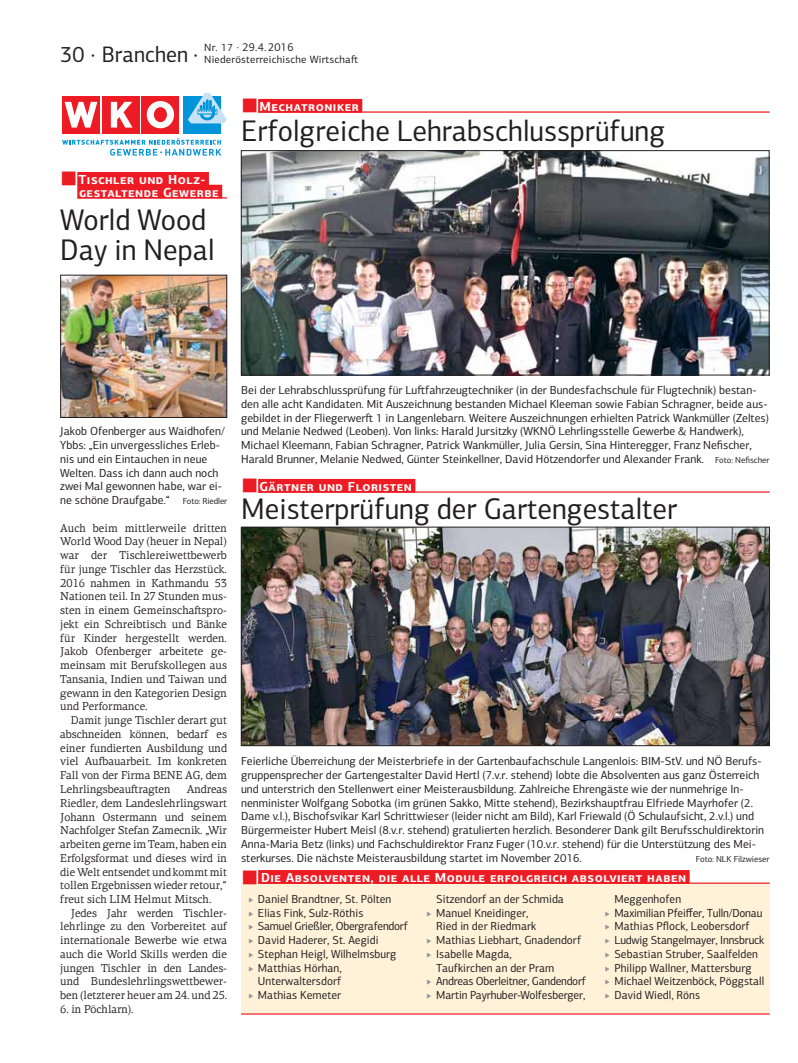
<style>
.page{position:relative;width:798px;height:1063px;background:#fff}
.page>*{position:absolute;margin:0;border:0;box-sizing:border-box;transform-origin:0 0}
.t1{font:30px/30px "PF Centro Sans Pro";color:#231f20;scale:.96 1}
.t2{font:22.5px "PF Centro Sans Pro";color:#231f20;scale:.96 1}
.t3{font:700 13.12px/12.8px "PF Centro Sans Pro";letter-spacing:.04em;color:#fff}
.t4{font:11.75px/13.8px "PF Centro Sans Pro";color:#231f20}
.t5{font:11.75px/13.8px "PF Centro Sans Pro";color:#231f20;scale:.96 1}
.t6{font:11.5px/13.8px "PF Centro Serif Pro";letter-spacing:-.005em;color:#231f20;text-align:justify;scale:.96 1}
.t7{font:11.5px "PF Centro Sans Pro";letter-spacing:.02em;color:#231f20;scale:.96 1}
.t8{font:10.62px "PF Centro Sans Pro";letter-spacing:.02em;color:#231f20}
.t9{font:8.75px "PF Centro Sans Pro";color:#231f20}
.s1{font-size:10.62px}
.s2{font-size:8.75px}
</style>
<div class="page">
<div style="left:258px;top:99px;width:104px;height:14px;background:#ed1c24"></div>
<hr style="left:258px;top:111px;width:511px;height:2px;background:#ed1c24">
<img style="left:243px;top:152px;width:524px;height:221px">
<div style="left:241px;top:150px;width:528px;height:225px;border:1px solid #231f20"></div>
<div style="left:141px;top:96px;width:38px;height:38px;background:#ed1c24"></div>
<div style="left:102px;top:96px;width:38px;height:38px;background:#ed1c24"></div>
<svg style="left:111px;top:102px;width:21px;height:26px"></svg>
<div style="left:62px;top:96px;width:38px;height:38px;background:#ed1c24"></div>
<svg style="left:65px;top:102px;width:32px;height:26px"></svg>
<div style="left:183px;top:96px;width:38px;height:38px;background:#0095da"></div>
<svg style="left:147px;top:101px;width:27px;height:27px"></svg>
<div style="left:154px;top:108px;width:12px;height:14px;background:#ed1c24;border-radius:50%"></div>
<div style="left:154px;top:107px;width:13px;height:15px;border:1px solid #ed1c24;border-radius:50%"></div>
<svg style="left:188px;top:93px;width:39px;height:30px"></svg>
<svg style="left:62px;top:138px;width:159px;height:18px"></svg>
<div style="left:77px;top:172px;width:132px;height:14px;background:#ed1c24"></div>
<div style="left:77px;top:185px;width:145px;height:13px;background:#ed1c24"></div>
<hr style="left:77px;top:197px;width:150px;height:1px;background:#ed1c24">
<img style="left:62px;top:277px;width:163px;height:139px">
<div style="left:60px;top:275px;width:167px;height:143px;border:1px solid #231f20"></div>
<div style="left:258px;top:479px;width:157px;height:14px;background:#ed1c24"></div>
<hr style="left:258px;top:491px;width:511px;height:2px;background:#ed1c24">
<img style="left:243px;top:529px;width:524px;height:215px">
<div style="left:241px;top:527px;width:528px;height:219px;border:1px solid #231f20"></div>
<div style="left:241px;top:884px;width:528px;height:129px;background:#fff2d8"></div>
<div style="left:258px;top:870px;width:431px;height:14px;background:#ed1c24"></div>
<hr style="left:258px;top:883px;width:511px;height:1px;background:#ed1c24">
<hr style="left:241px;top:1013px;width:528px;height:2px;background:#ed1c24">
<svg style="left:243px;top:883px;width:13px;height:1px"></svg>
<h2 class="t2" style="left:60px;top:46px;width:145px">30 · Branchen ·</h2>
<p class="t7" style="left:204px;top:43px;width:94px"><span class="s1">Nr. 17</span> · 29.4. 2016</p>
<p class="t8" style="left:204px;top:55px;width:155px">Niederösterreichische Wirtscha-</p>
<p class="t3" style="left:259px;top:101px;width:101px">Mechatroniker</p>
<p class="t3" style="left:79px;top:174px;width:142px">Tischler und Holz&shy;gestaltende Gewerbe</p>
<h1 class="t1" style="left:60px;top:208px;width:162px">World Wood<br>Day in Nepal</h1>
<h1 class="t1" style="left:241px;top:119px;width:443px">Erfolgreiche Lehrabschlussprüfung</h1>
<p class="t4" style="left:60px;top:426px;width:168px">Jakob Ofenberger aus Waidhofen/<br>Ybbs: „Ein unvergessliches Erleb&shy;nis und ein Eintauchen in neue<br>Welten. Dass ich dann auch noch zwei Mal gewonnen habe, war ei&shy;ne schöne Draufgabe.“ <span class="s2">Foto: Riedler</span></p>
<p class="t6" style="left:60px;top:522px;width:175px">Auch beim mittlerweile dritten World Wood Day (heuer in Nepal) war der Tischlereiwettbewerb für junge Tischler das Herzstück.<br>2016 nahmen in Kathmandu 53<br>Nationen teil. In 27 Stunden mus&shy;sten in einem Gemeinscha-spro&shy;jekt ein Schreibtisch und Bänke für Kinder hergestellt werden.<br>Jakob Ofenberger arbeitete ge&shy;meinsam mit Berufskollegen aus Tansania, Indien und Taiwan und gewann in den Kategorien Design und Performance.</p>
<p class="t6" style="left:60px;top:715px;width:175px;text-indent:11px">Damit junge Tischler derart gut abschneiden können, bedarf es einer fundierten Ausbildung und viel Aufbauarbeit. Im konkreten Fall von der Firma BENE AG, dem Lehrlingsbeau-ragten</p>
<p class="t6" style="left:60px;top:783px;width:175px;text-indent:126px">Andreas Riedler, dem Landeslehrlingswart Johann Ostermann und seinem Nachfolger Stefan Zamecnik. „Wir arbeiten gerne im Team, haben ein Erfolgsformat und dieses wird in die Welt entsendet und kommt mit tollen Ergebnissen wieder retour,“ freut sich LIM Helmut Mitsch.</p>
<p class="t6" style="left:60px;top:907px;width:175px;text-indent:11px">Jedes Jahr werden Tischler&shy;lehrlinge zu den Vorbereitet auf internationale Bewerbe wie etwa auch die World Skills werden die jungen Tischler in den Landes&shy;und Bundeslehrlingswettbewer&shy;ben (letzterer heuer am 24. und 25.</p>
<p class="t6" style="left:60px;top:1003px;width:78px">6. in Pöchlarn).</p>
<p class="t4" style="left:241px;top:385px;width:529px">Bei der Lehrabschlussprüfung für Lu-fahrzeugtechniker (in der Bundesfachschule für Flugtechnik) bestan&shy;den alle acht Kandidaten. Mit Auszeichnung bestanden Michael Kleeman sowie Fabian Schragner, beide aus&shy;gebildet in der Fliegerwer- 1 in Langenlebarn. Weitere Auszeichnungen erhielten Patrick Wankmüller (Zeltes) und Melanie Nedwed (Leoben). Von links: Harald Jursitzky (WKNÖ Lehrlingsstelle Gewerbe &amp; Handwerk), Michael Kleemann, Fabian Schragner, Patrick Wankmüller, Julia Gersin, Sina Hinteregger, Franz Nefischer, Harald Brunner, Melanie Nedwed, Günter Steinkellner, David Hötzendorfer und Alexander Frank. <span class="s2">Foto: Nefischer</span></p>
<p class="t3" style="left:259px;top:481px;width:154px">Gärtner und Floristen</p>
<h1 class="t1" style="left:241px;top:497px;width:455px">Meisterprüfung der Gartengestalter</h1>
<p class="t4" style="left:241px;top:756px;width:524px">Feierliche Überreichung der Meisterbriefe in der Gartenbaufachschule Langenlois: BIM-StV. und NÖ Berufs&shy;gruppensprecher der Gartengestalter David Hertl (7.v.r. stehend) lobte die Absolventen aus ganz Österreich und unterstrich den Stellenwert einer Meisterausbildung. Zahlreiche Ehrengäste wie der nunmehrige In&shy;nenminister Wolfgang Sobotka (im grünen Sakko, Mitte stehend), Bezirkshauptfrau Elfriede Mayrhofer (2.<br>Dame v.l.), Bischofsvikar Karl Schrittwieser (leider nicht am Bild), Karl Friewald (Ö Schulaufsicht, 2.v.l.) und Bürgermeister Hubert Meisl (8.v.r. stehend) gratulierten herzlich. Besonderer Dank gilt Berufsschuldirektorin Anna-Maria Betz (links) und Fachschuldirektor Franz Fuger (10.v.r. stehend) für die Unterstützung des Mei&shy;sterkurses. Die nächste Meisterausbildung startet im November 2016.</p>
<p class="t9" style="left:695px;top:855px;width:75px">Foto: NLK Filzwieser</p>
<p class="t3" style="left:261px;top:873px;width:426px">Die Absolventen, die alle Module erfolgreich absolviert haben</p>
<p class="t5" style="left:258px;top:893px;width:157px">Daniel Brandtner, St. Pölten<br>Elias Fink, Sulz-Röthis<br>Samuel Grießler, Obergrafendorf<br>David Haderer, St. Aegidi<br>Stephan Heigl, Wilhelmsburg<br>Matthias Hörhan,<br>Unterwaltersdorf<br>Mathias Kemeter</p>
<p class="t5" style="left:436px;top:893px;width:157px">Sitzendorf an der Schmida<br>Manuel Kneidinger,<br>Ried in der Riedmark<br>Mathias Liebhart, Gnadendorf<br>Isabelle Magda,<br>Taufkirchen an der Pram<br>Andreas Oberleitner, Gandendorf<br>Martin Payrhuber-Wolfesberger,</p>
<p class="t5" style="left:614px;top:893px;width:157px">Meggenhofen<br>Maximilian Pfeiffer, Tulln/Donau<br>Mathias Pflock, Leobersdorf<br>Ludwig Stangelmayer, Innsbruck<br>Sebastian Struber, Saalfelden<br>Philipp Wallner, Mattersburg<br>Michael Weitzenböck, Pöggstall<br>David Wiedl, Röns</p>
</div>
